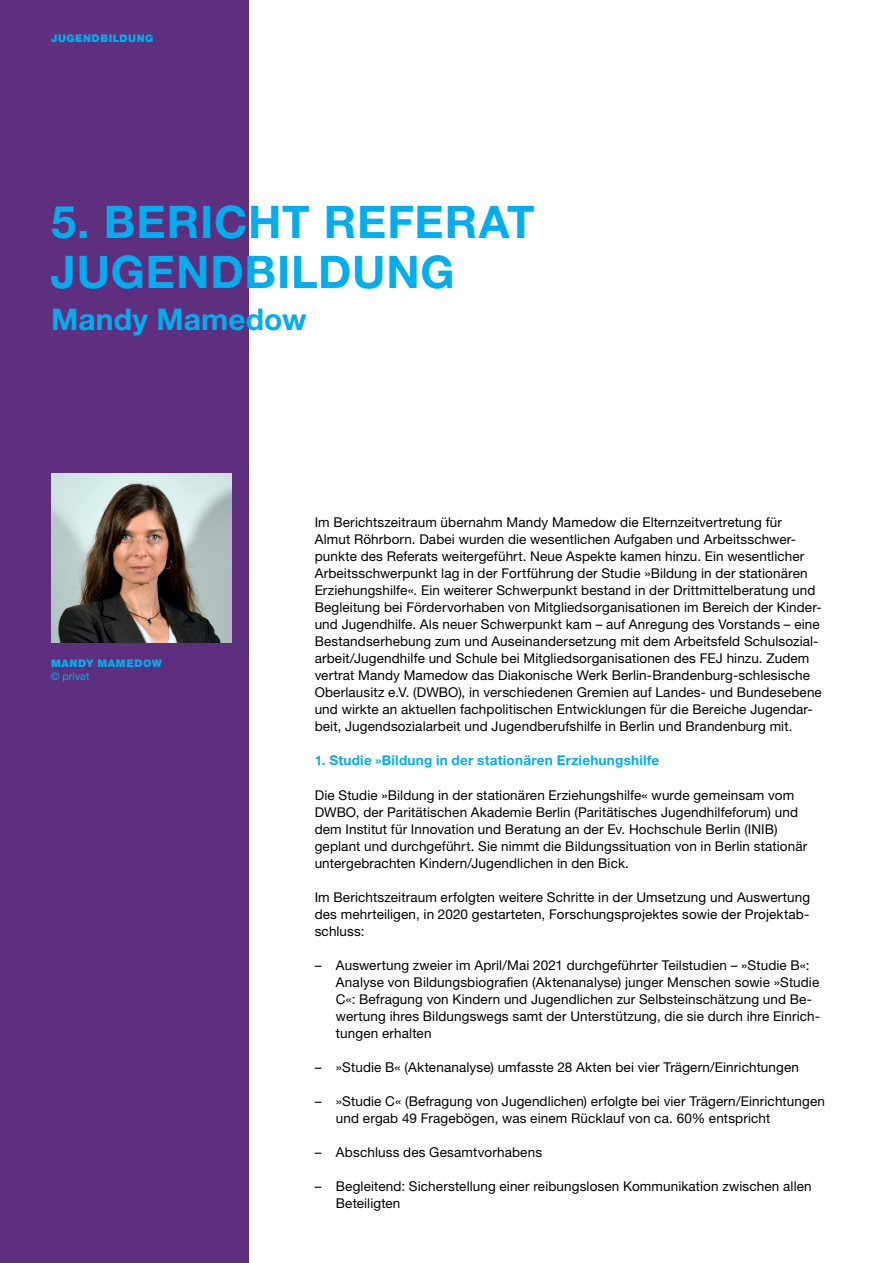
<style>
.page{position:relative;width:893px;height:1263px;background:#fff}
.page>*{position:absolute;margin:0;border:0;box-sizing:border-box;transform-origin:0 0}
.t1{font:700 45px/49.5px "Helvetica Neue LT Pro";letter-spacing:.02em;color:#00aeef}
.t2{font:700 30px "Helvetica Neue LT Pro";letter-spacing:.005em;color:#00aeef}
.t3{font:13.5px/17px "Helvetica Neue LT Pro";letter-spacing:.01em;color:#000}
.t4{font:700 13.5px "Helvetica Neue LT Pro";letter-spacing:.02em;color:#00aeef}
.t5{font:900 10.5px "Helvetica Neue LT Pro";letter-spacing:.05em;color:#00aeef}
.t6{font:10.5px "Helvetica Neue LT Pro";letter-spacing:.015em;color:#00aeef}
</style>
<div class="page">
<div style="left:0;top:0;width:249px;height:1263px;background:#5e2f7e"></div>
<img style="left:51px;top:473px;width:181px;height:170px">
<p class="t5" style="left:51px;top:31px;width:49px">JUGENDBI</p>
<p class="t5" style="left:113px;top:31px;width:41px">LDUNG</p>
<h1 class="t1" style="left:51px;top:196px;width:485px">5. Bericht Referat<br>Jugendbildung</h1>
<h2 class="t2" style="left:51px;top:300px;width:257px">Mandy Mamedow</h2>
<p class="t5" style="left:51px;top:657px;width:112px">MANDY MAMEDOW</p>
<p class="t6" style="left:51px;top:670px;width:40px">© privat</p>
<p class="t3" style="left:315px;top:514px;width:509px">Im Berichtszeitraum übernahm Mandy Mamedow die Elternzeitvertretung für<br>Almut Röhrborn. Dabei wurden die wesentlichen Aufgaben und Arbeitsschwer&shy;punkte des Referats weitergeführt. Neue Aspekte kamen hinzu. Ein wesentlicher Arbeitsschwerpunkt lag in der Fortführung der Studie »Bildung in der stationären Erziehungshilfe«. Ein weiterer Schwerpunkt bestand in der Drittmittelberatung und Begleitung bei Fördervorhaben von Mitgliedsorganisationen im Bereich der Kinder&shy;und Jugendhilfe. Als neuer Schwerpunkt kam – auf Anregung des Vorstands – eine Bestandserhebung zum und Auseinandersetzung mit dem Arbeitsfeld Schulsozial&shy;arbeit/Jugendhilfe und Schule bei Mitgliedsorganisationen des FEJ hinzu. Zudem vertrat Mandy Mamedow das Diakonische Werk Berlin-Brandenburg-schlesische Oberlausitz e.V. (DWBO), in verschiedenen Gremien auf Landes- und Bundesebene und wirkte an aktuellen fachpolitischen Entwicklungen für die Bereiche Jugendar&shy;beit, Jugendsozialarbeit und Jugendberufshilfe in Berlin und Brandenburg mit.</p>
<p class="t4" style="left:315px;top:752px;width:346px">1. Studie »Bildung in der stationären Erziehungshilfe</p>
<p class="t3" style="left:315px;top:786px;width:494px">Die Studie »Bildung in der stationären Erziehungshilfe« wurde gemeinsam vom DWBO, der Paritätischen Akademie Berlin (Paritätisches Jugendhilfeforum) und dem Institut für Innovation und Beratung an der Ev. Hochschule Berlin (INIB) geplant und durchgeführt. Sie nimmt die Bildungssituation von in Berlin stationär untergebrachten Kindern/Jugendlichen in den Bick.</p>
<p class="t3" style="left:315px;top:888px;width:497px;text-align:justify">Im Berichtszeitraum erfolgten weitere Schritte in der Umsetzung und Auswertung des mehrteiligen, in 2020 gestarteten, Forschungsprojektes sowie der Projektab&shy;schluss:</p>
<p class="t3" style="left:336px;top:956px;width:486px;text-indent:-21px">– Auswertung zweier im April/Mai 2021 durchgeführter Teilstudien – »Studie B«:<br>Analyse von Bildungsbiografien (Aktenanalyse) junger Menschen sowie »Studie C«: Befragung von Kindern und Jugendlichen zur Selbsteinschätzung und Be&shy;wertung ihres Bildungswegs samt der Unterstützung, die sie durch ihre Einrich&shy;tungen erhalten</p>
<p class="t3" style="left:315px;top:1058px;width:486px">– »Studie B« (Aktenanalyse) umfasste 28 Akten bei vier Trägern/Einrichtungen</p>
<p class="t3" style="left:336px;top:1092px;width:490px;text-indent:-21px">– »Studie C« (Befragung von Jugendlichen) erfolgte bei vier Trägern/Einrichtungen und ergab 49 Fragebögen, was einem Rücklauf von ca. 60% entspricht</p>
<p class="t3" style="left:315px;top:1143px;width:229px">– Abschluss des Gesamtvorhabens</p>
<p class="t3" style="left:336px;top:1177px;width:477px;text-indent:-21px">– Begleitend: Sicherstellung einer reibungslosen Kommunikation zwischen allen<br>Beteiligten</p>
</div>
